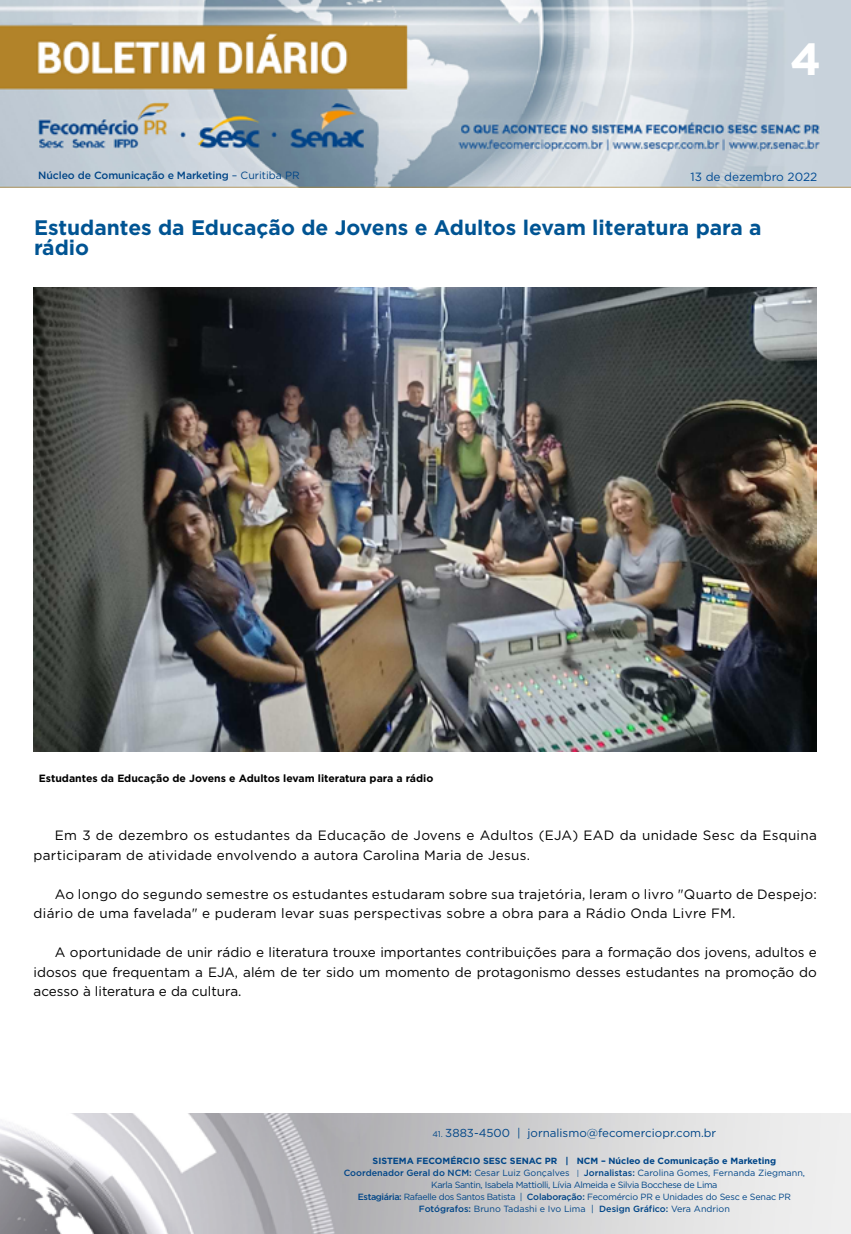
<style>
.page{position:relative;width:851px;height:1234px;background:#fff}
.page>*{position:absolute;margin:0;border:0;box-sizing:border-box;transform-origin:0 0}
.t1{font:700 45px "Gotham";color:#fff}
.GRAVATA_italic{font:700 21px/19.5px "Gotham";color:#005493}
.TEXTO{font:13.5px/19.5px "Gotham";letter-spacing:.02em;color:#000}
.t2{font:11.85px "Gotham";color:#004a93}
.t3{font:11.55px "Gotham";color:#004587}
.LEGENDA{font:700 10.5px "Gotham";color:#000}
.t4{font:500 10.5px "Gotham";letter-spacing:-.01em;color:#004587}
.t5{font:9px/12px "Gotham";letter-spacing:-.04em;color:#004587;text-align:center}
.t6{font:700 9px/12px "Gotham";color:#004587;text-align:center}
.s1{font-weight:400}
.s2{font-size:8.25px}
.s3{font-weight:500}
.s4{font-weight:400;font-size:7.65px}
</style>
<div class="page">
<img style="left:0;top:0;width:850px;height:188px">
<img style="left:0;top:1113px;width:850px;height:120px">
<img style="left:34px;top:287px;width:782px;height:464px">
<p class="t1" style="left:790px;top:29px;width:33px">4</p>
<p class="t4" style="left:38px;top:168px;width:263px">Núcleo de Comunicação e Marketing <span class="s1">– Curitiba PR</span></p>
<p class="t2" style="left:690px;top:170px;width:128px">13 de dezembro 2022</p>
<p class="GRAVATA_italic" style="left:34px;top:218px;width:729px">Estudantes da Educação de Jovens e Adultos levam literatura para a rádio</p>
<p class="LEGENDA" style="left:39px;top:770px;width:396px">Estudantes da Educação de Jovens e Adultos levam literatura para a rádio</p>
<p class="TEXTO" style="left:34px;top:825px;width:784px;text-indent:21px">Em 3 de dezembro os estudantes da Educação de Jovens e Adultos (EJA) EAD da unidade Sesc da Esquina participaram de atividade envolvendo a autora Carolina Maria de Jesus.</p>
<p class="TEXTO" style="left:34px;top:883px;width:784px;text-indent:21px">Ao longo do segundo semestre os estudantes estudaram sobre sua trajetória, leram o livro "Quarto de Despejo: diário de uma favelada" e puderam levar suas perspectivas sobre a obra para a Rádio Onda Livre FM.</p>
<p class="TEXTO" style="left:34px;top:942px;width:784px;text-align:justify;text-indent:21px">A oportunidade de unir rádio e literatura trouxe importantes contribuições para a formação dos jovens, adultos e idosos que frequentam a EJA, além de ter sido um momento de protagonismo desses estudantes na promoção do acesso à literatura e da cultura.</p>
<p class="t3" style="left:432px;top:1126px;width:285px"><span class="s2">41.</span> 3883-4500 | jornalismo@fecomerciopr.com.br</p>
<p class="t6" style="left:343px;top:1154px;width:463px">SISTEMA FECOMÉRCIO SESC SENAC PR | NCM – Núcleo de Comunicação e Marketing<br><span class="s3">Coordenador Geral do NCM:</span> <span class="s1">Cesar Luiz Gonçalves</span> <span class="s4">|</span> <span class="s3">Jornalistas:</span> <span class="s1">Carolina Gomes, Fernanda Ziegmann,</span></p>
<p class="t5" style="left:358px;top:1178px;width:434px">Karla Santin, Isabela Mattiolli, Lívia Almeida e Silvia Bocchese de Lima<br><span class="s3">Estagiária:</span> Rafaelle dos Santos Batista | <span class="s3">Colaboração:</span> Fecomércio PR e Unidades do Sesc e Senac PR<br><span class="s3">Fotógrafos:</span> Bruno Tadashi e Ivo Lima | <span class="s3">Design Gráfico:</span> Vera Andrion</p>
</div>
